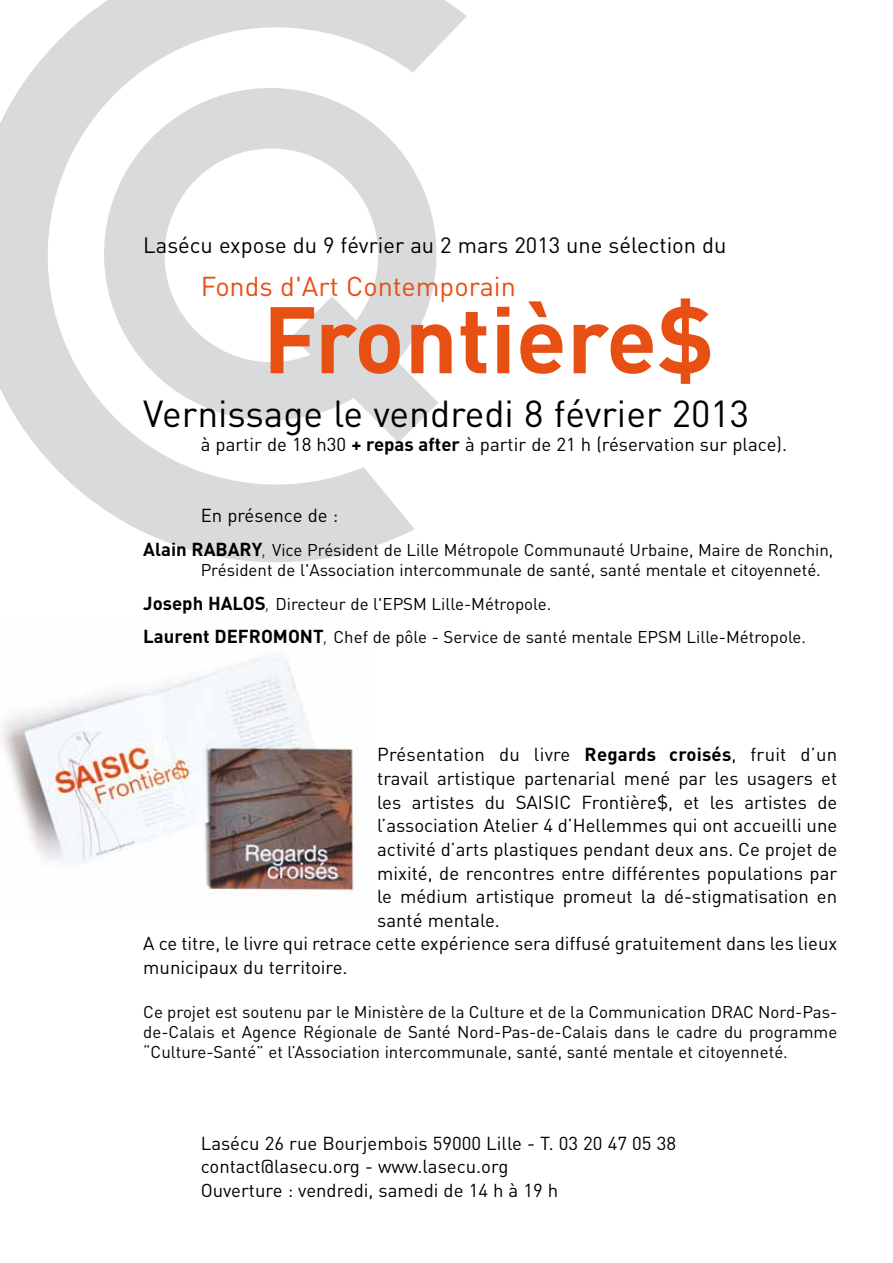
<style>
.page{position:relative;width:893px;height:1263px;background:#fff}
.page>*{position:absolute;margin:0;border:0;box-sizing:border-box;transform-origin:0 0}
.t1{font:700 92.85px "DIN";letter-spacing:-.015em;color:#e74f13}
.t2{font:37.2px "DIN";color:#000}
.t3{font:27px "DIN";color:#e74f13}
.t4{font:21.9px "DIN";color:#000}
.t5{font:18.6px/23.7px "DIN";color:#000}
.t6{font:16.8px/20.2px "DIN";color:#000}
.s1{font-weight:700}
.s2{font-weight:700;font-size:18.6px}
.s3{font-family:"Swiss 721 BT";font-weight:300;font-style:italic}
</style>
<div class="page">
<img style="left:2px;top:654px;width:358px;height:240px">
<svg style="left:0;top:0;width:467px;height:562px"></svg>
<p class="t4" style="left:143px;top:232px;width:585px">Lasécu expose du 9 février au 2 mars 2013 une sélection du</p>
<h3 class="t3" style="left:201px;top:269px;width:317px">Fonds d'Art Contemporain</h3>
<h1 class="t1" style="left:263px;top:279px;width:453px">Frontière$</h1>
<h2 class="t2" style="left:143px;top:391px;width:608px">Vernissage le vendredi 8 février 2013</h2>
<p class="t5" style="left:201px;top:432px;width:588px">à partir de 18 h30 <span class="s1">+ repas after</span> à partir de 21 h (réservation sur place).</p>
<p class="t5" style="left:201px;top:503px;width:139px">En présence de :</p>
<p class="t6" style="left:201px;top:539px;width:634px;text-indent:-57px"><span class="s2">Alain RABARY</span><span class="s3">,</span> Vice Président de Lille Métropole Communauté Urbaine, Maire de Ronchin,<br>Président de l'Association intercommunale de santé, santé mentale et citoyenneté.</p>
<p class="t6" style="left:143px;top:586px;width:664px;line-height:33.8px"><span class="s2">Joseph Halos</span><span class="s3">,</span> Directeur de l'EPSM Lille-Métropole.<br><span class="s2">Laurent Defromont</span><span class="s3">,</span> Chef de pôle - Service de santé mentale EPSM Lille-Métropole.</p>
<p class="t5" style="left:377px;top:742px;width:461px">Présentation du livre <span class="s1">Regards croisés</span>, fruit d’un</p>
<p class="t5" style="left:377px;top:766px;width:462px">travail artistique partenarial mené par les usagers et</p>
<p class="t5" style="left:377px;top:790px;width:462px">les artistes du SAISIC Frontière$, et les artistes de</p>
<p class="t5" style="left:377px;top:813px;width:462px">l’association Atelier 4 d’Hellemmes qui ont accueilli une</p>
<p class="t5" style="left:377px;top:837px;width:462px">activité d’arts plastiques pendant deux ans. Ce projet de</p>
<p class="t5" style="left:377px;top:861px;width:462px">mixité, de rencontres entre différentes populations par</p>
<p class="t5" style="left:377px;top:884px;width:462px">le médium artistique promeut la dé-stigmatisation en</p>
<p class="t5" style="left:377px;top:908px;width:124px">santé mentale.</p>
<p class="t5" style="left:143px;top:931px;width:695px">A ce titre, le livre qui retrace cette expérience sera diffusé gratuitement dans les lieux</p>
<p class="t5" style="left:143px;top:955px;width:206px">municipaux du territoire.</p>
<p class="t6" style="left:143px;top:1001px;width:696px;text-align:justify">Ce projet est soutenu par le Ministère de la Culture et de la Communication DRAC Nord-Pas&shy;de-Calais et Agence Régionale de Santé Nord-Pas-de-Calais dans le cadre du programme “Culture-Santé” et l’Association intercommunale, santé, santé mentale et citoyenneté.</p>
<p class="t5" style="left:201px;top:1131px;width:477px">Lasécu 26 rue Bourjembois 59000 Lille - T. 03 20 47 05 38 contact@lasecu.org - www.lasecu.org<br>Ouverture : vendredi, samedi de 14 h à 19 h</p>
</div>
